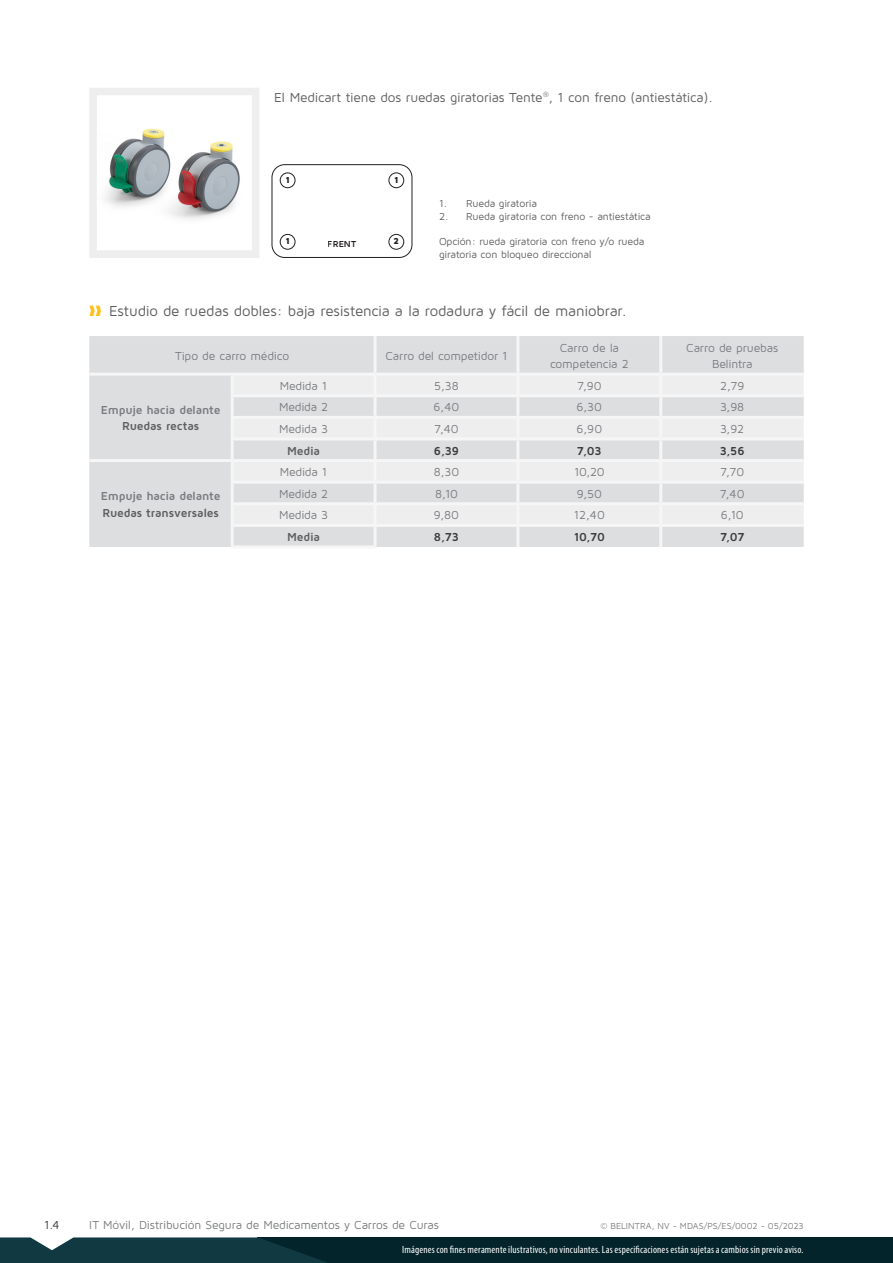
<style>
.page{position:relative;width:893px;height:1263px;background:#fff}
.page>*{position:absolute;margin:0;border:0;box-sizing:border-box;transform-origin:0 0}
.t1{font:15px "Maven Pro";letter-spacing:-.015em;color:#5f5f62}
.main__body_NL{font:13.5px "Maven Pro";letter-spacing:-.01em;color:#5f5f62}
.t2{font:12px/16.5px "Maven Pro";letter-spacing:-.015em;color:#7a7c7f;text-align:center}
.t3{font:700 12px "Maven Pro";letter-spacing:-.015em;color:#5f5f62}
.t4{font:700 12px "Maven Pro";letter-spacing:-.02em;color:#7a7c7f}
.t5{font:700 12px "Maven Pro";letter-spacing:-.01em;color:#3c3c3d}
.t6{font:12px "Maven Pro";color:#3c3c3d}
.t7{font:10.5px/12.6px "Maven Pro";letter-spacing:-.015em;color:#5f5f62}
.t8{font:condensed 10.5px "Myriad Pro";letter-spacing:.015em;color:#fff}
.Paragraph_Style_2{font:9px "Maven Pro";letter-spacing:-.005em;color:#7a7c7f}
.t9{font:700 9px "Maven Pro";letter-spacing:-.005em;color:#231f20}
.t10{font:900 9px "Maven Pro";color:#231f20}
.s1{color:#fec115}
</style>
<div class="page">
<img style="left:105px;top:128px;width:135px;height:91px">
<div style="left:89px;top:88px;width:170px;height:170px;border:8px solid #eeeeef"></div>
<div style="left:258px;top:1237px;width:635px;height:26px;background:#03242b"></div>
<svg style="left:0;top:1237px;width:327px;height:26px"></svg>
<div style="left:89px;top:336px;width:715px;height:211px;background:#dddee0"></div>
<svg style="left:234px;top:376px;width:570px;height:148px;fill:#eeeeef"></svg>
<hr style="left:374px;top:336px;width:3px;height:37px;background:#f6f6f7">
<hr style="left:516px;top:336px;width:3px;height:37px;background:#f6f6f7">
<hr style="left:659px;top:336px;width:3px;height:37px;background:#f6f6f7">
<hr style="left:89px;top:373px;width:143px;height:3px;background:#f6f6f7">
<hr style="left:232px;top:373px;width:143px;height:3px;background:#f6f6f7">
<hr style="left:231px;top:376px;width:3px;height:18px;background:#f6f6f7">
<hr style="left:375px;top:373px;width:143px;height:3px;background:#f6f6f7">
<hr style="left:374px;top:376px;width:3px;height:18px;background:#f6f6f7">
<hr style="left:518px;top:373px;width:143px;height:3px;background:#f6f6f7">
<hr style="left:516px;top:376px;width:3px;height:18px;background:#f6f6f7">
<hr style="left:661px;top:373px;width:143px;height:3px;background:#f6f6f7">
<hr style="left:659px;top:376px;width:3px;height:18px;background:#f6f6f7">
<hr style="left:231px;top:394px;width:144px;height:3px;background:#f6f6f7">
<hr style="left:231px;top:397px;width:3px;height:19px;background:#f6f6f7">
<hr style="left:375px;top:394px;width:143px;height:3px;background:#f6f6f7">
<hr style="left:374px;top:397px;width:3px;height:19px;background:#f6f6f7">
<hr style="left:518px;top:394px;width:143px;height:3px;background:#f6f6f7">
<hr style="left:516px;top:397px;width:3px;height:19px;background:#f6f6f7">
<hr style="left:661px;top:394px;width:143px;height:3px;background:#f6f6f7">
<hr style="left:659px;top:397px;width:3px;height:19px;background:#f6f6f7">
<hr style="left:231px;top:416px;width:144px;height:3px;background:#f6f6f7">
<hr style="left:231px;top:419px;width:3px;height:18px;background:#f6f6f7">
<hr style="left:375px;top:416px;width:143px;height:3px;background:#f6f6f7">
<hr style="left:374px;top:419px;width:3px;height:18px;background:#f6f6f7">
<hr style="left:518px;top:416px;width:143px;height:3px;background:#f6f6f7">
<hr style="left:516px;top:419px;width:3px;height:18px;background:#f6f6f7">
<hr style="left:661px;top:416px;width:143px;height:3px;background:#f6f6f7">
<hr style="left:659px;top:419px;width:3px;height:18px;background:#f6f6f7">
<hr style="left:231px;top:437px;width:144px;height:3px;background:#f6f6f7">
<hr style="left:231px;top:440px;width:3px;height:19px;background:#f6f6f7">
<hr style="left:375px;top:437px;width:143px;height:3px;background:#f6f6f7">
<hr style="left:374px;top:440px;width:3px;height:19px;background:#f6f6f7">
<hr style="left:518px;top:437px;width:143px;height:3px;background:#f6f6f7">
<hr style="left:516px;top:440px;width:3px;height:19px;background:#f6f6f7">
<hr style="left:661px;top:437px;width:143px;height:3px;background:#f6f6f7">
<hr style="left:659px;top:440px;width:3px;height:19px;background:#f6f6f7">
<hr style="left:89px;top:459px;width:143px;height:3px;background:#f6f6f7">
<hr style="left:232px;top:459px;width:143px;height:3px;background:#f6f6f7">
<hr style="left:231px;top:462px;width:3px;height:19px;background:#f6f6f7">
<hr style="left:375px;top:459px;width:143px;height:3px;background:#f6f6f7">
<hr style="left:374px;top:462px;width:3px;height:19px;background:#f6f6f7">
<hr style="left:518px;top:459px;width:143px;height:3px;background:#f6f6f7">
<hr style="left:516px;top:462px;width:3px;height:19px;background:#f6f6f7">
<hr style="left:661px;top:459px;width:143px;height:3px;background:#f6f6f7">
<hr style="left:659px;top:462px;width:3px;height:19px;background:#f6f6f7">
<hr style="left:231px;top:481px;width:144px;height:3px;background:#f6f6f7">
<hr style="left:231px;top:484px;width:3px;height:18px;background:#f6f6f7">
<hr style="left:375px;top:481px;width:143px;height:3px;background:#f6f6f7">
<hr style="left:374px;top:484px;width:3px;height:18px;background:#f6f6f7">
<hr style="left:518px;top:481px;width:143px;height:3px;background:#f6f6f7">
<hr style="left:516px;top:484px;width:3px;height:18px;background:#f6f6f7">
<hr style="left:661px;top:481px;width:143px;height:3px;background:#f6f6f7">
<hr style="left:659px;top:484px;width:3px;height:18px;background:#f6f6f7">
<hr style="left:231px;top:502px;width:144px;height:3px;background:#f6f6f7">
<hr style="left:231px;top:505px;width:3px;height:19px;background:#f6f6f7">
<hr style="left:375px;top:502px;width:143px;height:3px;background:#f6f6f7">
<hr style="left:374px;top:505px;width:3px;height:19px;background:#f6f6f7">
<hr style="left:518px;top:502px;width:143px;height:3px;background:#f6f6f7">
<hr style="left:516px;top:505px;width:3px;height:19px;background:#f6f6f7">
<hr style="left:661px;top:502px;width:143px;height:3px;background:#f6f6f7">
<hr style="left:659px;top:505px;width:3px;height:19px;background:#f6f6f7">
<hr style="left:231px;top:524px;width:144px;height:3px;background:#f6f6f7">
<hr style="left:231px;top:527px;width:3px;height:18px;background:#f6f6f7">
<hr style="left:375px;top:524px;width:143px;height:3px;background:#f6f6f7">
<hr style="left:374px;top:527px;width:3px;height:18px;background:#f6f6f7">
<hr style="left:518px;top:524px;width:143px;height:3px;background:#f6f6f7">
<hr style="left:516px;top:527px;width:3px;height:20px;background:#f6f6f7">
<hr style="left:661px;top:524px;width:143px;height:3px;background:#f6f6f7">
<hr style="left:659px;top:527px;width:3px;height:20px;background:#f6f6f7">
<hr style="left:231px;top:545px;width:146px;height:3px;background:#f6f6f7">
<div style="left:272px;top:164px;width:140px;height:94px;border:1px solid #231f20;border-radius:13px"></div>
<div style="left:280px;top:172px;width:15px;height:16px;border:1px solid #231f20;border-radius:50%"></div>
<div style="left:280px;top:234px;width:15px;height:16px;border:1px solid #231f20;border-radius:50%"></div>
<div style="left:389px;top:172px;width:15px;height:16px;border:1px solid #231f20;border-radius:50%"></div>
<div style="left:389px;top:234px;width:15px;height:16px;border:1px solid #231f20;border-radius:50%"></div>
<p class="main__body_NL" style="left:274px;top:89px;width:440px">El Medicart tiene dos ruedas giratorias Tente<sup>®</sup>, 1 con freno (antiestática).</p>
<p class="t10" style="left:285px;top:174px;width:6px">1</p>
<p class="t10" style="left:285px;top:236px;width:6px">1</p>
<p class="t9" style="left:328px;top:239px;width:30px">FRENT</p>
<p class="t10" style="left:394px;top:174px;width:6px">1</p>
<p class="t10" style="left:394px;top:236px;width:7px">2</p>
<p class="t7" style="left:439px;top:197px;width:99px">1. Rueda giratoria</p>
<p class="t7" style="left:439px;top:210px;width:213px">2. Rueda giratoria con freno - antiestática</p>
<p class="t7" style="left:439px;top:235px;width:207px">Opción: rueda giratoria con freno y/o rueda giratoria con bloqueo direccional</p>
<p class="t1" style="left:89px;top:302px;width:539px"><span class="s1">❱❱</span> Estudio de ruedas dobles: baja resistencia a la rodadura y fácil de maniobrar.</p>
<p class="t2" style="left:175px;top:347px;width:115px">Tipo de carro médico</p>
<p class="t2" style="left:385px;top:347px;width:124px">Carro del competidor 1</p>
<p class="t2" style="left:550px;top:339px;width:80px">Carro de la competencia 2</p>
<p class="t2" style="left:686px;top:339px;width:94px">Carro de pruebas<br>Belintra</p>
<p class="t4" style="left:101px;top:402px;width:121px">Empuje hacia delante</p>
<p class="t3" style="left:122px;top:419px;width:79px">Ruedas rectas</p>
<p class="t2" style="left:280px;top:377px;width:49px">Medida 1</p>
<p class="t2" style="left:434px;top:377px;width:26px">5,38</p>
<p class="t2" style="left:577px;top:377px;width:26px">7,90</p>
<p class="t2" style="left:720px;top:377px;width:26px">2,79</p>
<p class="t2" style="left:279px;top:399px;width:51px">Medida 2</p>
<p class="t2" style="left:434px;top:399px;width:27px">6,40</p>
<p class="t2" style="left:577px;top:399px;width:27px">6,30</p>
<p class="t2" style="left:720px;top:399px;width:26px">3,98</p>
<p class="t2" style="left:279px;top:420px;width:51px">Medida 3</p>
<p class="t2" style="left:434px;top:420px;width:26px">7,40</p>
<p class="t2" style="left:576px;top:420px;width:27px">6,90</p>
<p class="t2" style="left:720px;top:420px;width:26px">3,92</p>
<p class="t3" style="left:287px;top:443px;width:34px">Media</p>
<p class="t5" style="left:434px;top:443px;width:27px">6,39</p>
<p class="t5" style="left:577px;top:443px;width:26px">7,03</p>
<p class="t5" style="left:720px;top:443px;width:27px">3,56</p>
<p class="t4" style="left:101px;top:489px;width:121px">Empuje hacia delante</p>
<p class="t3" style="left:102px;top:505px;width:118px">Ruedas transversales</p>
<p class="t2" style="left:280px;top:463px;width:49px">Medida 1</p>
<p class="t2" style="left:434px;top:463px;width:27px">8,30</p>
<p class="t2" style="left:574px;top:463px;width:32px">10,20</p>
<p class="t2" style="left:720px;top:463px;width:25px">7,70</p>
<p class="t2" style="left:279px;top:485px;width:51px">Medida 2</p>
<p class="t2" style="left:435px;top:485px;width:24px">8,10</p>
<p class="t2" style="left:577px;top:485px;width:27px">9,50</p>
<p class="t2" style="left:720px;top:485px;width:26px">7,40</p>
<p class="t2" style="left:279px;top:507px;width:51px">Medida 3</p>
<p class="t2" style="left:434px;top:507px;width:27px">9,80</p>
<p class="t2" style="left:574px;top:507px;width:33px">12,40</p>
<p class="t2" style="left:721px;top:507px;width:24px">6,10</p>
<p class="t3" style="left:287px;top:529px;width:34px">Media</p>
<p class="t5" style="left:434px;top:529px;width:27px">8,73</p>
<p class="t5" style="left:574px;top:529px;width:33px">10,70</p>
<p class="t5" style="left:720px;top:529px;width:26px">7,07</p>
<p class="t6" style="left:44px;top:1217px;width:17px">1.4</p>
<p class="t2" style="left:89px;top:1216px;width:351px">IT Móvil, Distribución Segura de Medicamentos y Carros de Curas</p>
<p class="t8" style="left:402px;top:1244px;width:403px">Imágenes con fines meramente ilustrativos, no vinculantes. Las especificaciones están sujetas a cambios sin previo aviso.</p>
<p class="Paragraph_Style_2" style="left:600px;top:1220px;width:205px">© BELINTRA, NV - MDAS/PS/ES/0002 - 05/2023</p>
</div>
